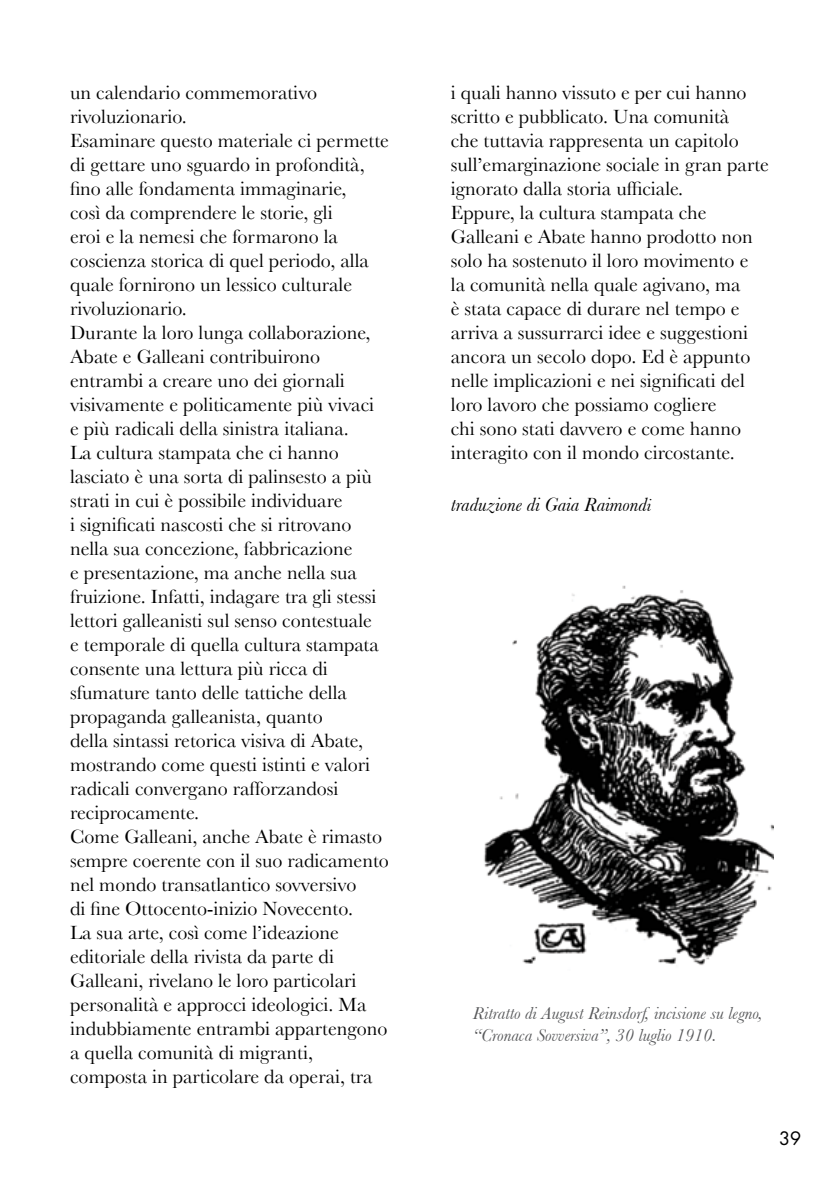
<style>
.page{position:relative;width:840px;height:1191px;background:#fff}
.page>*{position:absolute;margin:0;border:0;box-sizing:border-box;transform-origin:0 0}
.t1{font:20px/24px "Baskerville";color:#000}
.t2{font:italic 20px "Baskerville";color:#000}
.t3{font:italic 18px/22px "Baskerville";color:#58595b}
.t4{font:18px "Futura Std";color:#000}
.s1{font-size:18px}
</style>
<div class="page">
<img style="left:484px;top:585px;width:289px;height:381px">
<p class="t1" style="left:70px;top:80px;width:320px">un calendario commemorativo rivoluzionario.<br>Esaminare questo materiale ci permette di gettare uno sguardo in profondità, fino alle fondamenta immaginarie,<br>così da comprendere le storie, gli<br>eroi e la nemesi che formarono la coscienza storica di quel periodo, alla quale fornirono un lessico culturale rivoluzionario.<br>Durante la loro lunga collaborazione, Abate e Galleani contribuirono entrambi a creare uno dei giornali visivamente e politicamente più vivaci<br>e più radicali della sinistra italiana.<br>La cultura stampata che ci hanno lasciato è una sorta di palinsesto a più strati in cui è possibile individuare<br>i significati nascosti che si ritrovano nella sua concezione, fabbricazione<br>e presentazione, ma anche nella sua fruizione. Infatti, indagare tra gli stessi lettori galleanisti sul senso contestuale<br>e temporale di quella cultura stampata consente una lettura più ricca di sfumature tanto delle tattiche della propaganda galleanista, quanto<br>della sintassi retorica visiva di Abate, mostrando come questi istinti e valori radicali convergano rafforzandosi reciprocamente.<br>Come Galleani, anche Abate è rimasto sempre coerente con il suo radicamento nel mondo transatlantico sovversivo<br>di fine Ottocento-inizio Novecento.<br>La sua arte, così come l’ideazione editoriale della rivista da parte di Galleani, rivelano le loro particolari personalità e approcci ideologici. Ma indubbiamente entrambi appartengono a quella comunità di migranti, composta in particolare da operai, tra</p>
<p class="t1" style="left:450px;top:80px;width:319px">i quali hanno vissuto e per cui hanno scritto e pubblicato. Una comunità<br>che tuttavia rappresenta un capitolo sull’emarginazione sociale in gran parte ignorato dalla storia ufficiale.<br>Eppure, la cultura stampata che Galleani e Abate hanno prodotto non solo ha sostenuto il loro movimento e<br>la comunità nella quale agivano, ma<br>è stata capace di durare nel tempo e arriva a sussurrarci idee e suggestioni ancora un secolo dopo. Ed è appunto nelle implicazioni e nei significati del loro lavoro che possiamo cogliere<br>chi sono stati davvero e come hanno interagito con il mondo circostante.</p>
<p class="t2" style="left:450px;top:493px;width:201px">traduzione di Gaia Raimond<span class="s1">i</span></p>
<p class="t3" style="left:472px;top:1002px;width:291px">Ritratto di August Reinsdorf, incisione su legno, “Cronaca Sovversiva”, 30 luglio 1910.</p>
<p class="t4" style="left:778px;top:1126px;width:24px">39</p>
</div>
